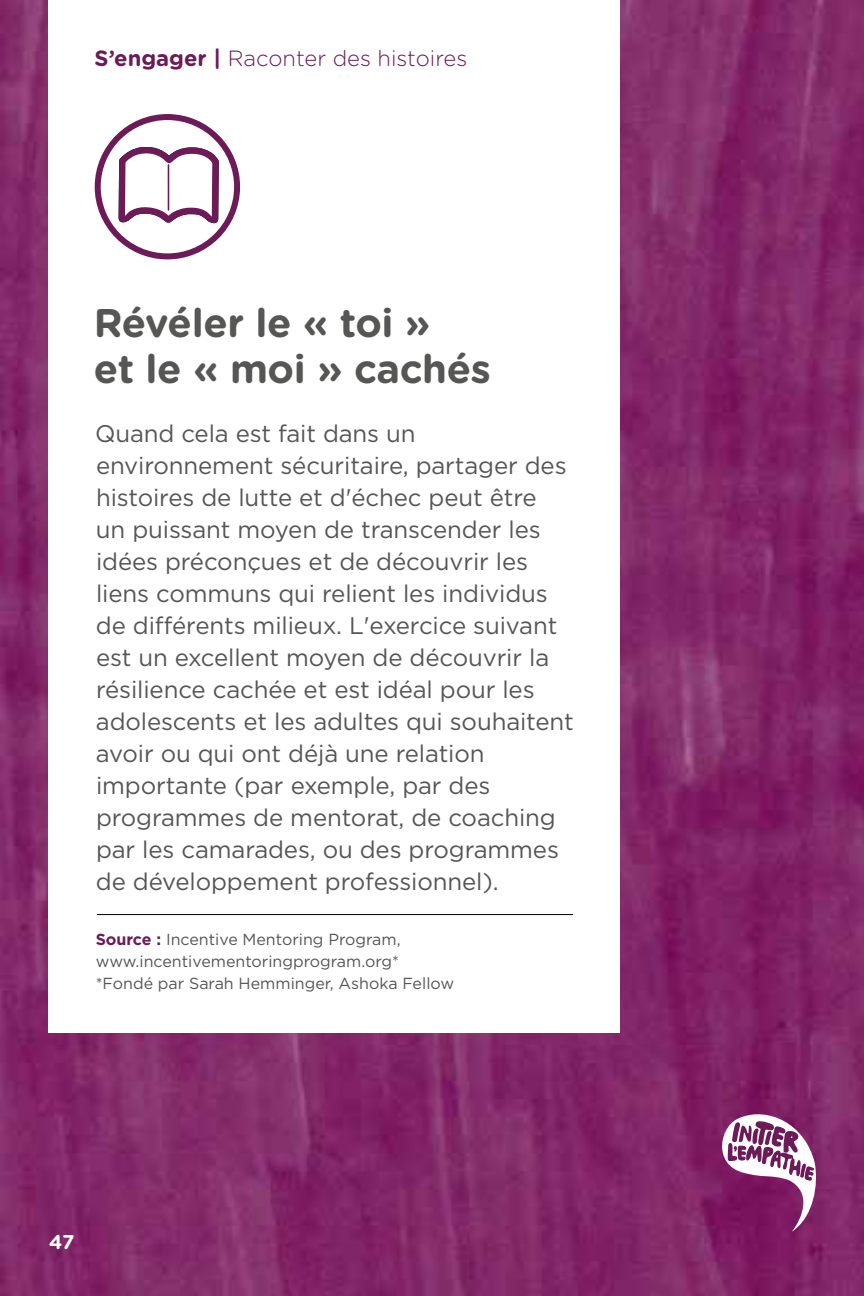
<style>
.page{position:relative;width:864px;height:1296px;background:#fff}
.page>*{position:absolute;margin:0;border:0;box-sizing:border-box;transform-origin:0 0}
.t1{font:700 40px/46px "Gotham Rounded";letter-spacing:-.01em;color:#565655}
.t2{font:24px/32px "Gotham";letter-spacing:-.005em;color:#565655}
.t3{font:300 22px "Gotham Rounded";color:#6c1a58}
.t4{font:700 20px "Gotham Rounded";color:#fff}
.t5{font:16px/22px "Gotham";color:#565655}
.s1{font-weight:700}
.s2{font-weight:700;color:#6c1a58}
</style>
<div class="page">
<img style="left:0;top:0;width:864px;height:1296px">
<div style="left:48px;top:0;width:571px;height:1032px;background:#fff"></div>
<hr style="left:97px;top:914px;width:476px;height:1px;background:#000">
<svg style="left:97px;top:117px;width:140px;height:140px"></svg>
<div style="left:94px;top:114px;width:146px;height:146px;border:6px solid #6c1a58;border-radius:50%"></div>
<svg style="left:118px;top:114px;width:102px;height:146px"></svg>
<hr style="left:168px;top:165px;width:1px;height:45px;background:#6c1a58">
<svg style="left:711px;top:1107px;width:108px;height:125px"></svg>
<p class="t3" style="left:95px;top:43px;width:374px"><span class="s1">S’engager |</span> Raconter des histoires</p>
<h1 class="t1" style="left:94px;top:299px;width:399px">Révéler le « toi »<br>et le « moi » cachés</h1>
<p class="t2" style="left:95px;top:417px;width:480px">Quand cela est fait dans un environnement sécuritaire, partager des histoires de lutte et d'échec peut être<br>un puissant moyen de transcender les idées préconçues et de découvrir les liens communs qui relient les individus de différents milieux. L'exercice suivant est un excellent moyen de découvrir la résilience cachée et est idéal pour les adolescents et les adultes qui souhaitent avoir ou qui ont déjà une relation importante (par exemple, par des programmes de mentorat, de coaching par les camarades, ou des programmes de développement professionnel).</p>
<p class="t5" style="left:96px;top:928px;width:360px"><span class="s2">Source :</span> Incentive Mentoring Program, www.incentivementoringprogram.org* *Fondé par Sarah Hemminger, Ashoka Fellow</p>
<p class="t4" style="left:49px;top:1229px;width:27px">47</p>
</div>
